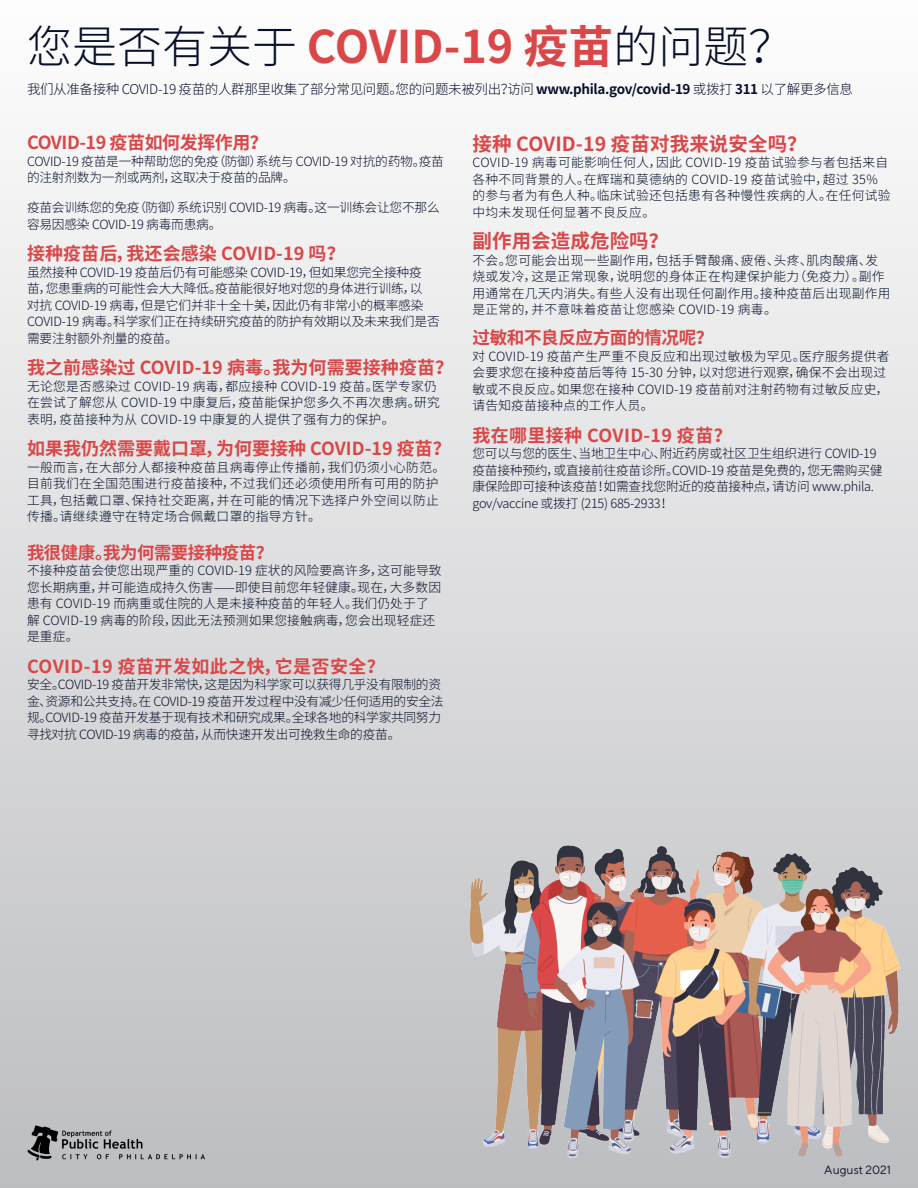
<style>
.page{position:relative;width:918px;height:1188px;background:#fff}
.page>*{position:absolute;margin:0;border:0;box-sizing:border-box;transform-origin:0 0}
.t1{font:300 45px "Noto Sans SC";color:#070f2a}
.t2{font:700 19.5px "Noto Sans SC";letter-spacing:.005em;color:#d94748}
.t3{font:700 18px "Noto Sans SC";letter-spacing:.005em;color:#d94748}
.t4{font:700 18px "Noto Sans SC";letter-spacing:.025em;color:#d94748}
.t5{font:700 18px "Noto Sans SC";letter-spacing:-.025em;color:#d94748}
.t6{font:700 17.7px "Noto Sans SC";letter-spacing:-.025em;color:#d94748}
.t7{font:700 17.4px "Noto Sans SC";letter-spacing:-.025em;color:#d94748}
.t8{font:300 13.5px "Noto Sans SC";letter-spacing:-.025em;color:#070f2a}
.t9{font:300 12.75px/16.5px "Noto Sans SC";letter-spacing:.01em;color:#070f2a}
.t10{font:300 12.75px/16.5px "Noto Sans SC";letter-spacing:-.02em;color:#070f2a}
.t11{font:300 12.75px/16.5px "Noto Sans SC";letter-spacing:-.015em;color:#070f2a}
.t12{font:300 12.75px/16.5px "Noto Sans SC";letter-spacing:-.025em;color:#070f2a}
.t13{font:12px "TT Norms";color:#0c122d}
.s1{font-weight:700;color:#d94748}
.s2{font-weight:700}
</style>
<div class="page">
<div style="left:0;top:0;width:918px;height:1188px;background:linear-gradient(to bottom,#fdfdfd,#bcbdc0)"></div>
<img style="left:27px;top:1125px;width:189px;height:36px">
<img style="left:460px;top:837px;width:446px;height:324px">
<p class="t1" style="left:27px;top:21px;width:768px">您是否有关于 <span class="s1">COVID-19 疫苗</span>的问题？</p>
<p class="t8" style="left:27px;top:82px;width:828px">我们从准备接种 COVID-19 疫苗的人群那里收集了部分常见问题。您的问题未被列出？访问 <span class="s2">www.phila.gov/covid-19</span> 或拨打 <span class="s2">311</span> 以了解更多信息</p>
<p class="t5" style="left:27px;top:133px;width:242px">COVID-19 疫苗如何发挥作用？</p>
<p class="t10" style="left:27px;top:153px;width:419px">COVID-19 疫苗是一种帮助您的免疫（防御）系统与 COVID-19 对抗的药物。疫苗的注射剂数为一剂或两剂，这取决于疫苗的品牌。</p>
<p class="t10" style="left:27px;top:200px;width:414px">疫苗会训练您的免疫（防御）系统识别 COVID-19 病毒。这一训练会让您不那么容易因感染 COVID-19 病毒而患病。</p>
<p class="t3" style="left:27px;top:244px;width:319px">接种疫苗后，我还会感染 COVID-19 吗？</p>
<p class="t11" style="left:27px;top:264px;width:414px">虽然接种 COVID-19 疫苗后仍有可能感染 COVID-19，但如果您完全接种疫<br>苗，您患重病的可能性会大大降低。疫苗能很好地对您的身体进行训练，以<br>对抗 COVID-19 病毒，但是它们并非十全十美，因此仍有非常小的概率感染COVID-19 病毒。科学家们正在持续研究疫苗的防护有效期以及未来我们是否需要注射额外剂量的疫苗。</p>
<p class="t3" style="left:27px;top:358px;width:428px">我之前感染过 COVID-19 病毒。我为何需要接种疫苗？</p>
<p class="t9" style="left:27px;top:378px;width:415px">无论您是否感染过 COVID-19 病毒，都应接种 COVID-19 疫苗。医学专家仍在尝试了解您从 COVID-19 中康复后，疫苗能保护您多久不再次患病。研究表明，疫苗接种为从 COVID-19 中康复的人提供了强有力的保护。</p>
<p class="t3" style="left:27px;top:439px;width:425px">如果我仍然需要戴口罩，为何要接种 COVID-19 疫苗？</p>
<p class="t9" style="left:27px;top:459px;width:420px">一般而言，在大部分人都接种疫苗且病毒停止传播前，我们仍须小心防范。目前我们在全国范围进行疫苗接种，不过我们还必须使用所有可用的防护工具，包括戴口罩、保持社交距离，并在可能的情况下选择户外空间以防止传播。请继续遵守在特定场合佩戴口罩的指导方针。</p>
<p class="t7" style="left:27px;top:543px;width:248px">我很健康。我为何需要接种疫苗？</p>
<p class="t9" style="left:27px;top:563px;width:416px">不接种疫苗会使您出现严重的 COVID-19 症状的风险要高许多，这可能导致您长期病重，并可能造成持久伤害——即使目前您年轻健康。现在，大多数因患有 COVID-19 而病重或住院的人是未接种疫苗的年轻人。我们仍处于了解 COVID-19 病毒的阶段，因此无法预测如果您接触病毒，您会出现轻症还是重症。</p>
<p class="t4" style="left:27px;top:656px;width:359px">COVID-19 疫苗开发如此之快，它是否安全？</p>
<p class="t12" style="left:27px;top:677px;width:418px">安全。COVID-19 疫苗开发非常快，这是因为科学家可以获得几乎没有限制的资金、资源和公共支持。在 COVID-19 疫苗开发过程中没有减少任何适用的安全法规。COVID-19 疫苗开发基于现有技术和研究成果。全球各地的科学家共同努力寻找对抗 COVID-19 病毒的疫苗，从而快速开发出可挽救生命的疫苗。</p>
<p class="t2" style="left:472px;top:132px;width:336px">接种 COVID-19 疫苗对我来说安全吗？</p>
<p class="t9" style="left:472px;top:154px;width:420px">COVID-19 病毒可能影响任何人，因此 COVID-19 疫苗试验参与者包括来自各种不同背景的人。在辉瑞和莫德纳的 COVID-19 疫苗试验中，超过 35%的参与者为有色人种。临床试验还包括患有各种慢性疾病的人。在任何试验中均未发现任何显著不良反应。</p>
<p class="t2" style="left:472px;top:230px;width:197px">副作用会造成危险吗？</p>
<p class="t9" style="left:472px;top:252px;width:420px">不会。您可能会出现一些副作用，包括手臂酸痛、疲倦、头疼、肌肉酸痛、发烧或发冷，这是正常现象，说明您的身体正在构建保护能力（免疫力）。副作用通常在几天内消失。有些人没有出现任何副作用。接种疫苗后出现副作用是正常的，并不意味着疫苗让您感染 COVID-19 病毒。</p>
<p class="t6" style="left:472px;top:328px;width:243px">过敏和不良反应方面的情况呢？</p>
<p class="t9" style="left:472px;top:348px;width:419px">对 COVID-19 疫苗产生严重不良反应和出现过敏极为罕见。医疗服务提供者会要求您在接种疫苗后等待 15-30 分钟，以对您进行观察，确保不会出现过敏或不良反应。如果您在接种 COVID-19 疫苗前对注射药物有过敏反应史，请告知疫苗接种点的工作人员。</p>
<p class="t3" style="left:472px;top:425px;width:261px">我在哪里接种 COVID-19 疫苗？</p>
<p class="t10" style="left:472px;top:445px;width:412px">您可以与您的医生、当地卫生中心、附近药房或社区卫生组织进行 COVID-19疫苗接种预约，或直接前往疫苗诊所。COVID-19 疫苗是免费的，您无需购买健康保险即可接种该疫苗！如需查找您附近的疫苗接种点，请访问 www.phila. gov/vaccine 或拨打 (215) 685-2933！</p>
<p class="t13" style="left:824px;top:1162px;width:68px">August 2021</p>
</div>
